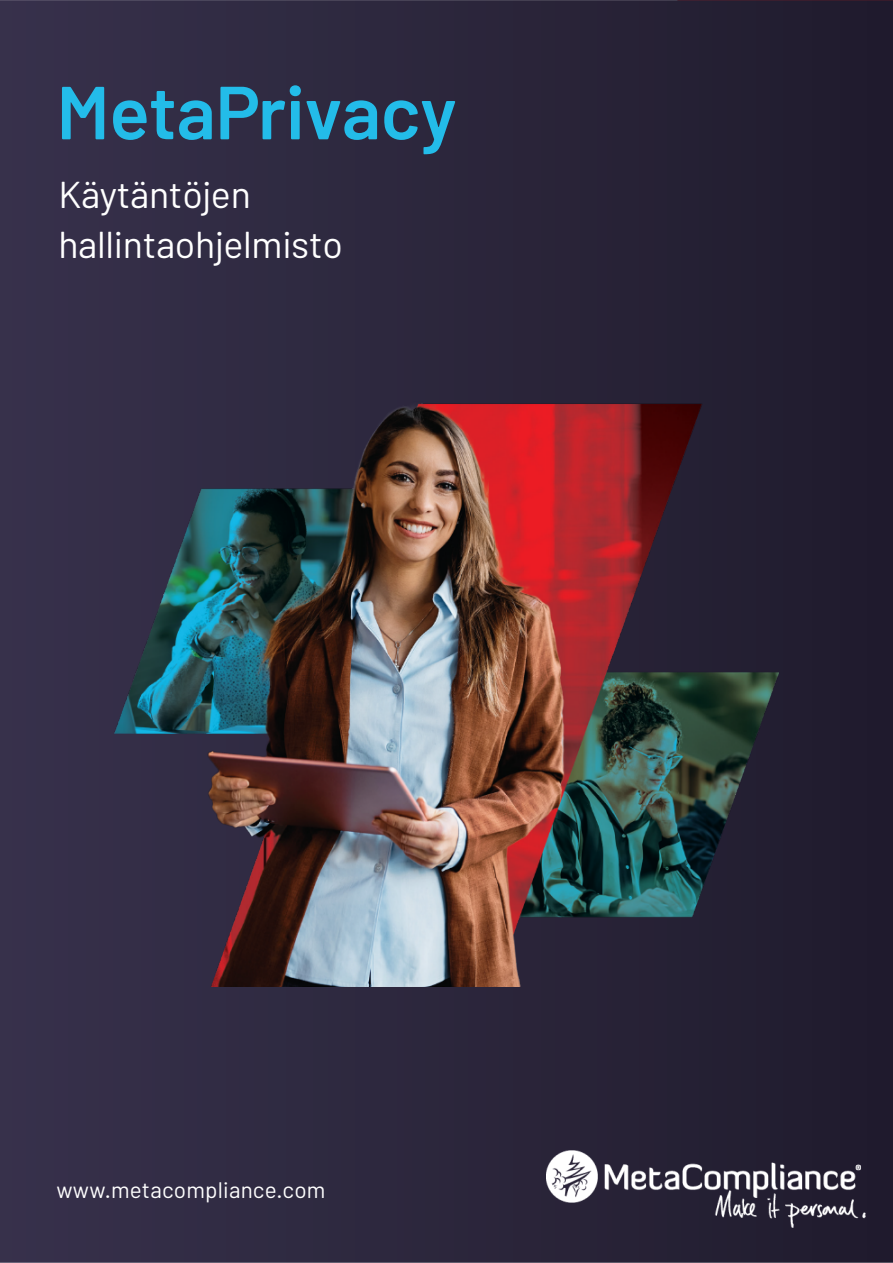
<style>
.page{position:relative;width:893px;height:1263px;background:#fff}
.page>*{position:absolute;margin:0;border:0;box-sizing:border-box;transform-origin:0 0}
.t1{font:600 75px "Barlow";letter-spacing:-.005em;color:#23bce9}
.t2{font:37.5px/49.5px "Barlow";letter-spacing:-.01em;color:#fff}
.t3{font:22.5px "Barlow";letter-spacing:.01em;color:#fff}
</style>
<div class="page">
<img style="left:0;top:0;width:893px;height:1263px">
<img style="left:115px;top:375px;width:663px;height:612px">
<img style="left:547px;top:1150px;width:319px;height:78px">
<h1 class="t1" style="left:56px;top:66px;width:402px">MetaPrivacy</h1>
<p class="t2" style="left:58px;top:169px;width:286px">Käytäntöjen hallintaohjelmisto</p>
<p class="t3" style="left:56px;top:1176px;width:271px">www.metacompliance.com</p>
</div>
